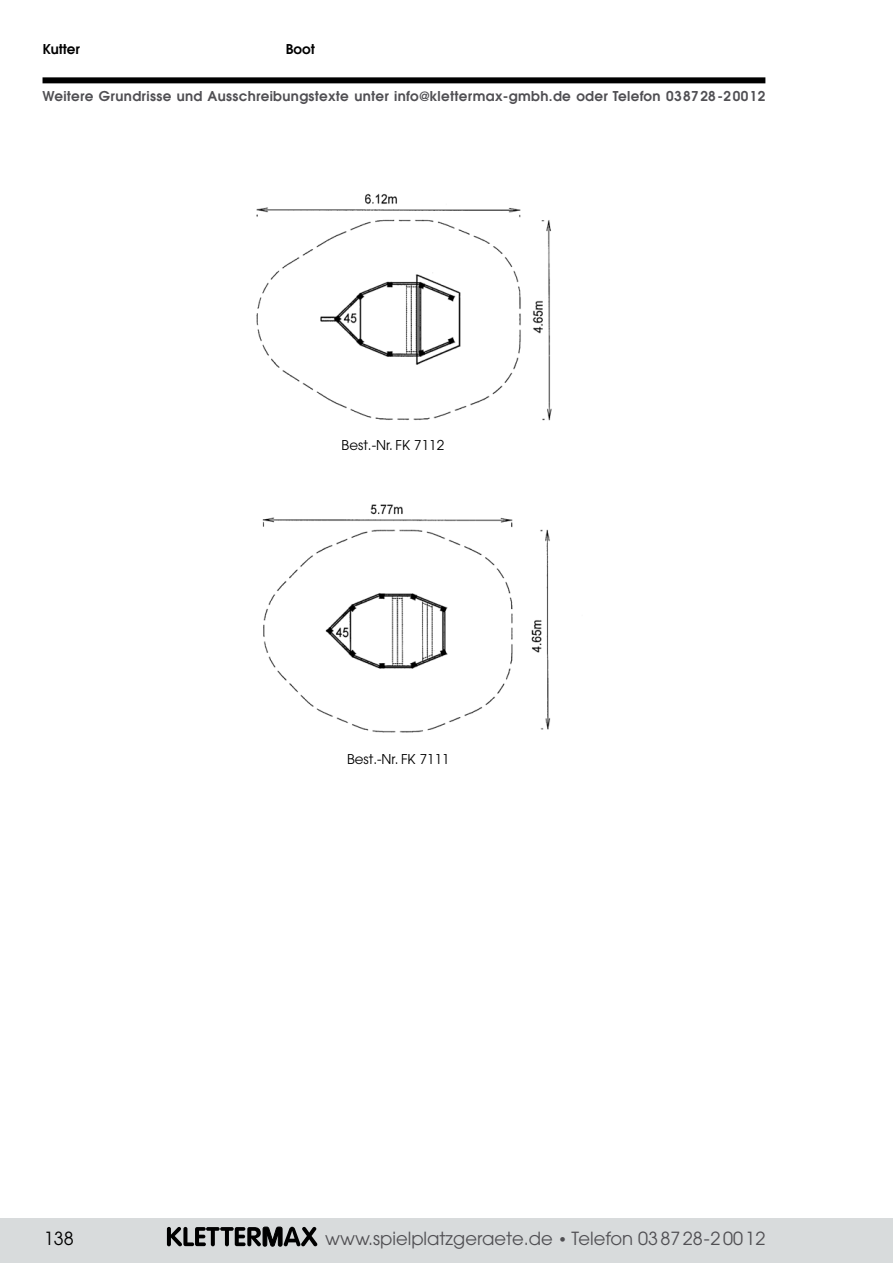
<style>
.page{position:relative;width:893px;height:1263px;background:#fff}
.page>*{position:absolute;margin:0;border:0;box-sizing:border-box;transform-origin:0 0}
.t1{font:18px "Avant Garde";color:#504f53}
.t2{font:18px "Avant Garde";color:#000}
.t3{font:600 13.5px "Avant Garde";letter-spacing:.025em;color:#504f53}
.t4{font:13.5px "Avant Garde";color:#000}
.t5{font:600 13.5px "Avant Garde";color:#000}
.s1{font-size:15px}
</style>
<div class="page">
<div style="left:0;top:1218px;width:893px;height:45px;background:#d8dbdc"></div>
<div style="left:43px;top:77px;width:722px;height:6px;background:#000"></div>
<svg style="left:167px;top:1227px;width:150px;height:19px"></svg>
<img style="left:256px;top:193px;width:296px;height:540px">
<p class="t5" style="left:43px;top:40px;width:39px">Kutter</p>
<p class="t5" style="left:286px;top:40px;width:31px">Boot</p>
<p class="t3" style="left:43px;top:87px;width:724px">Weitere Grundrisse und Ausschreibungstexte unter info@klettermax-gmbh.de oder Telefon 038728-20012</p>
<p class="t4" style="left:342px;top:437px;width:104px">Best.-Nr. FK 7112</p>
<p class="t4" style="left:347px;top:751px;width:104px">Best.-Nr. FK 7111</p>
<h1 class="t2" style="left:44px;top:1228px;width:31px">138</h1>
<h1 class="t1" style="left:325px;top:1228px;width:442px">www.spielplatzgeraete.de <span class="s1">•</span> Telefon 03 8728-20012</h1>
</div>
